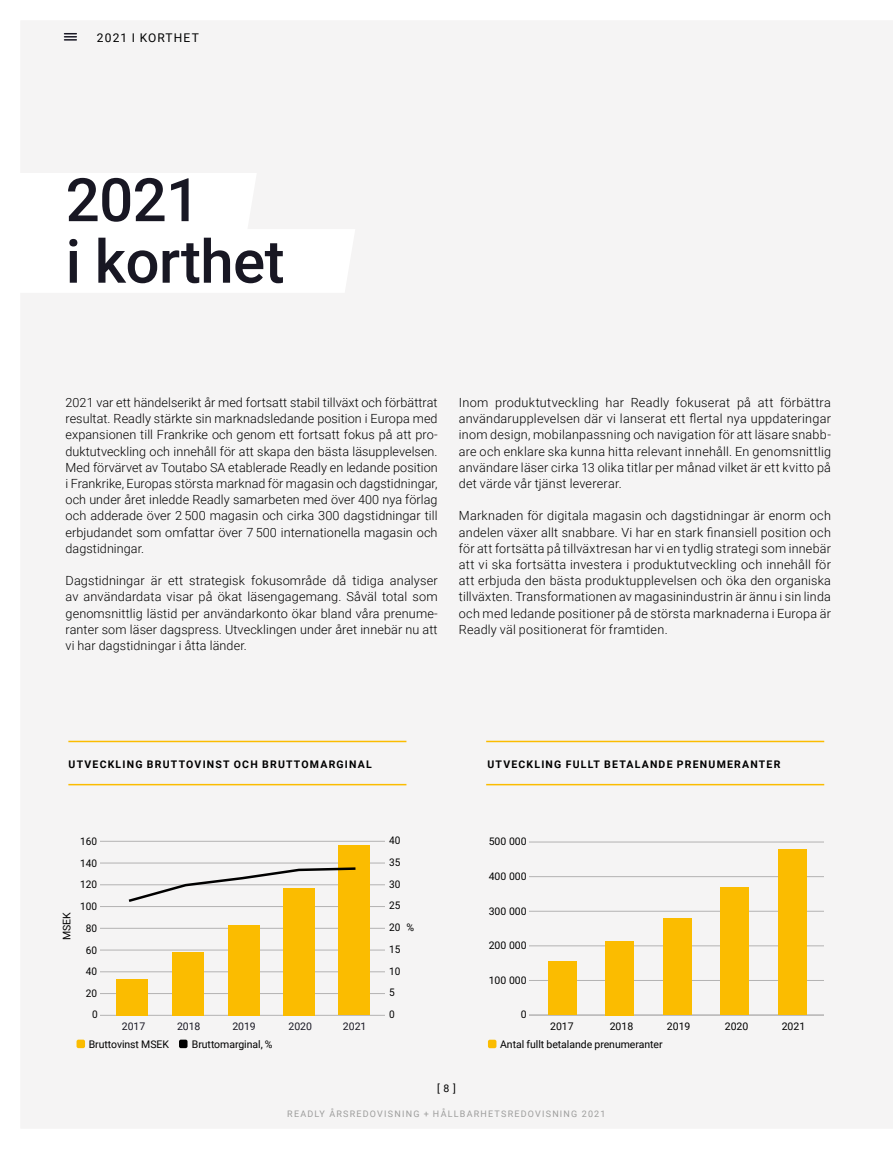
<style>
.page{position:relative;width:893px;height:1149px;background:#fff}
.page>*{position:absolute;margin:0;border:0;box-sizing:border-box;transform-origin:0 0}
.t1{font:500 60px/61.5px "Roboto";letter-spacing:-.01em;color:#181723}
.t2{font:300 12.6px/16.2px "Roboto";letter-spacing:.01em;color:#000;text-align:justify}
.t3{font:12px "Roboto";letter-spacing:.095em;color:#000}
.t4{font:10.5px "Roboto";letter-spacing:-.005em;color:#000}
.t5{font:700 10.5px "Roboto";letter-spacing:.115em;color:#000}
.t6{font:10.5px "Roboto";letter-spacing:-.005em;color:#000;scale:.96 1}
.t7{font:10.5px "Roboto";letter-spacing:-.005em;color:#181723}
.t8{font:9px "Roboto";letter-spacing:.135em;color:#9d9d9c}
</style>
<div class="page">
<div style="left:21px;top:21px;width:872px;height:1107px;background:#f5f4f4"></div>
<svg style="left:21px;top:173px;width:334px;height:120px"></svg>
<svg style="left:65px;top:33px;width:11px;height:8px"></svg>
<hr style="left:101px;top:1014px;width:284px;height:1px;background:#b3b2b2">
<hr style="left:101px;top:992px;width:284px;height:1px;background:#b3b2b2">
<hr style="left:101px;top:971px;width:284px;height:1px;background:#b3b2b2">
<hr style="left:101px;top:949px;width:284px;height:1px;background:#b3b2b2">
<hr style="left:101px;top:927px;width:284px;height:1px;background:#b3b2b2">
<hr style="left:101px;top:906px;width:284px;height:1px;background:#b3b2b2">
<hr style="left:101px;top:884px;width:284px;height:1px;background:#b3b2b2">
<hr style="left:101px;top:862px;width:284px;height:1px;background:#b3b2b2">
<hr style="left:101px;top:840px;width:284px;height:1px;background:#b3b2b2">
<div style="left:338px;top:845px;width:32px;height:169px;background:#fbbc00"></div>
<div style="left:283px;top:887px;width:32px;height:127px;background:#fbbc00"></div>
<div style="left:228px;top:924px;width:31px;height:90px;background:#fbbc00"></div>
<div style="left:173px;top:951px;width:31px;height:63px;background:#fbbc00"></div>
<div style="left:117px;top:978px;width:31px;height:36px;background:#fbbc00"></div>
<svg style="left:129px;top:867px;width:226px;height:34px"></svg>
<div style="left:77px;top:1039px;width:8px;height:8px;background:#fbbc00;border-radius:2px"></div>
<div style="left:179px;top:1039px;width:9px;height:8px;background:#000;border-radius:2px"></div>
<hr style="left:530px;top:1014px;width:293px;height:1px;background:#b3b2b2">
<hr style="left:530px;top:979px;width:293px;height:1px;background:#b3b2b2">
<hr style="left:530px;top:945px;width:293px;height:1px;background:#b3b2b2">
<hr style="left:530px;top:910px;width:293px;height:1px;background:#b3b2b2">
<hr style="left:530px;top:876px;width:293px;height:1px;background:#b3b2b2">
<hr style="left:530px;top:841px;width:293px;height:1px;background:#b3b2b2">
<div style="left:778px;top:849px;width:29px;height:165px;background:#fbbc00"></div>
<div style="left:720px;top:886px;width:29px;height:128px;background:#fbbc00"></div>
<div style="left:663px;top:918px;width:29px;height:96px;background:#fbbc00"></div>
<div style="left:605px;top:940px;width:29px;height:74px;background:#fbbc00"></div>
<div style="left:548px;top:960px;width:29px;height:54px;background:#fbbc00"></div>
<div style="left:488px;top:1039px;width:8px;height:8px;background:#fbbc00;border-radius:2px"></div>
<hr style="left:68px;top:783px;width:338px;height:2px;background:#fbbc00">
<hr style="left:68px;top:740px;width:338px;height:2px;background:#fbbc00">
<hr style="left:486px;top:783px;width:338px;height:2px;background:#fbbc00">
<hr style="left:486px;top:740px;width:338px;height:2px;background:#fbbc00">
<p class="t3" style="left:97px;top:29px;width:103px">2021 I KORTHET</p>
<h1 class="t1" style="left:66px;top:167px;width:220px">2021<br>i korthet</h1>
<p class="t2" style="left:66px;top:394px;width:374px">2021 var ett händelserikt år med fortsatt stabil tillväxt och förbättrat resultat. Readly stärkte sin marknadsledande position i Europa med expansionen till Frankrike och genom ett fortsatt fokus på att pro&shy;duktutveckling och innehåll för att skapa den bästa läsupplevelsen.<br>Med förvärvet av Toutabo SA etablerade Readly en ledande position i Frankrike, Europas största marknad för magasin och dagstidningar, och under året inledde Readly samarbeten med över 400 nya förlag och adderade över 2 500 magasin och cirka 300 dagstidningar till erbjudandet som omfattar över 7 500 internationella magasin och dagstidningar.</p>
<p class="t2" style="left:66px;top:572px;width:374px">Dagstidningar är ett strategisk fokusområde då tidiga analyser av användardata visar på ökat läsengagemang. Såväl total som genomsnittlig lästid per användarkonto ökar bland våra prenume&shy;ranter som läser dagspress. Utvecklingen under året innebär nu att vi har dagstidningar i åtta länder.</p>
<p class="t2" style="left:459px;top:394px;width:374px">Inom produktutveckling har Readly fokuserat på att förbättra användarupplevelsen där vi lanserat ett flertal nya uppdateringar inom design, mobilanpassning och navigation för att läsare snabb&shy;are och enklare ska kunna hitta relevant innehåll. En genomsnittlig användare läser cirka 13 olika titlar per månad vilket är ett kvitto på det värde vår tjänst levererar.</p>
<p class="t2" style="left:459px;top:507px;width:374px">Marknaden för digitala magasin och dagstidningar är enorm och andelen växer allt snabbare. Vi har en stark finansiell position och för att fortsätta på tillväxtresan har vi en tydlig strategi som innebär att vi ska fortsätta investera i produktutveckling och innehåll för att erbjuda den bästa produktupplevelsen och öka den organiska tillväxten. Transformationen av magasinindustrin är ännu i sin linda och med ledande positioner på de största marknaderna i Europa är Readly väl positionerat för framtiden.</p>
<p class="t5" style="left:69px;top:756px;width:305px">UTVECKLING BRUTTOVINST OCH BRUTTOMARGINAL</p>
<p class="t5" style="left:487px;top:756px;width:294px">UTVECKLING FULLT BETALANDE PRENUMERANTER</p>
<p class="t4" style="left:60px;top:939px;width:30px;rotate:-90deg">MSEK</p>
<p class="t6" style="left:61px;top:919px;width:13px">80</p>
<p class="t6" style="left:80px;top:833px;width:19px">160</p>
<p class="t6" style="left:80px;top:855px;width:19px">140</p>
<p class="t6" style="left:80px;top:877px;width:19px">120</p>
<p class="t6" style="left:80px;top:898px;width:19px">100</p>
<p class="t6" style="left:86px;top:920px;width:13px">80</p>
<p class="t6" style="left:86px;top:942px;width:13px">60</p>
<p class="t6" style="left:86px;top:963px;width:13px">40</p>
<p class="t6" style="left:86px;top:985px;width:13px">20</p>
<p class="t6" style="left:92px;top:1006px;width:7px">0</p>
<p class="t7" style="left:122px;top:1018px;width:25px">2017</p>
<p class="t7" style="left:177px;top:1018px;width:25px">2018</p>
<p class="t7" style="left:232px;top:1018px;width:25px">2019</p>
<p class="t7" style="left:289px;top:1018px;width:25px">2020</p>
<p class="t4" style="left:89px;top:1036px;width:82px">Bruttovinst MSEK</p>
<p class="t4" style="left:192px;top:1036px;width:82px">Bruttomarginal, %</p>
<p class="t7" style="left:343px;top:1018px;width:25px">2021</p>
<p class="t6" style="left:389px;top:832px;width:13px">40</p>
<p class="t6" style="left:389px;top:854px;width:13px">35</p>
<p class="t6" style="left:389px;top:876px;width:13px">30</p>
<p class="t6" style="left:389px;top:898px;width:13px">25</p>
<p class="t4" style="left:406px;top:919px;width:9px">%</p>
<p class="t6" style="left:389px;top:919px;width:13px">20</p>
<p class="t6" style="left:389px;top:941px;width:13px">15</p>
<p class="t6" style="left:389px;top:963px;width:13px">10</p>
<p class="t6" style="left:389px;top:985px;width:7px">5</p>
<p class="t6" style="left:389px;top:1006px;width:7px">0</p>
<p class="t4" style="left:489px;top:833px;width:40px">500 000</p>
<p class="t4" style="left:483px;top:836px;width:40px">500 000</p>
<p class="t4" style="left:489px;top:868px;width:40px">400 000</p>
<p class="t4" style="left:483px;top:871px;width:40px">400 000</p>
<p class="t4" style="left:489px;top:903px;width:40px">300 000</p>
<p class="t4" style="left:483px;top:905px;width:40px">300 000</p>
<p class="t4" style="left:489px;top:937px;width:40px">200 000</p>
<p class="t4" style="left:483px;top:940px;width:40px">200 000</p>
<p class="t4" style="left:489px;top:972px;width:40px">100 000</p>
<p class="t4" style="left:483px;top:974px;width:40px">100 000</p>
<p class="t4" style="left:521px;top:1006px;width:7px">0</p>
<p class="t4" style="left:550px;top:1018px;width:25px">2017</p>
<p class="t4" style="left:610px;top:1018px;width:25px">2018</p>
<p class="t4" style="left:667px;top:1018px;width:25px">2019</p>
<p class="t4" style="left:725px;top:1018px;width:25px">2020</p>
<p class="t4" style="left:500px;top:1036px;width:164px">Antal fullt betalande prenumeranter</p>
<p class="t4" style="left:437px;top:1080px;width:20px">[ 8 ]</p>
<p class="t8" style="left:287px;top:1106px;width:320px">READLY ÅRSREDOVISNING + HÅLLBARHETSREDOVISNING 2021</p>
<p class="t4" style="left:782px;top:1018px;width:25px">2021</p>
</div>
